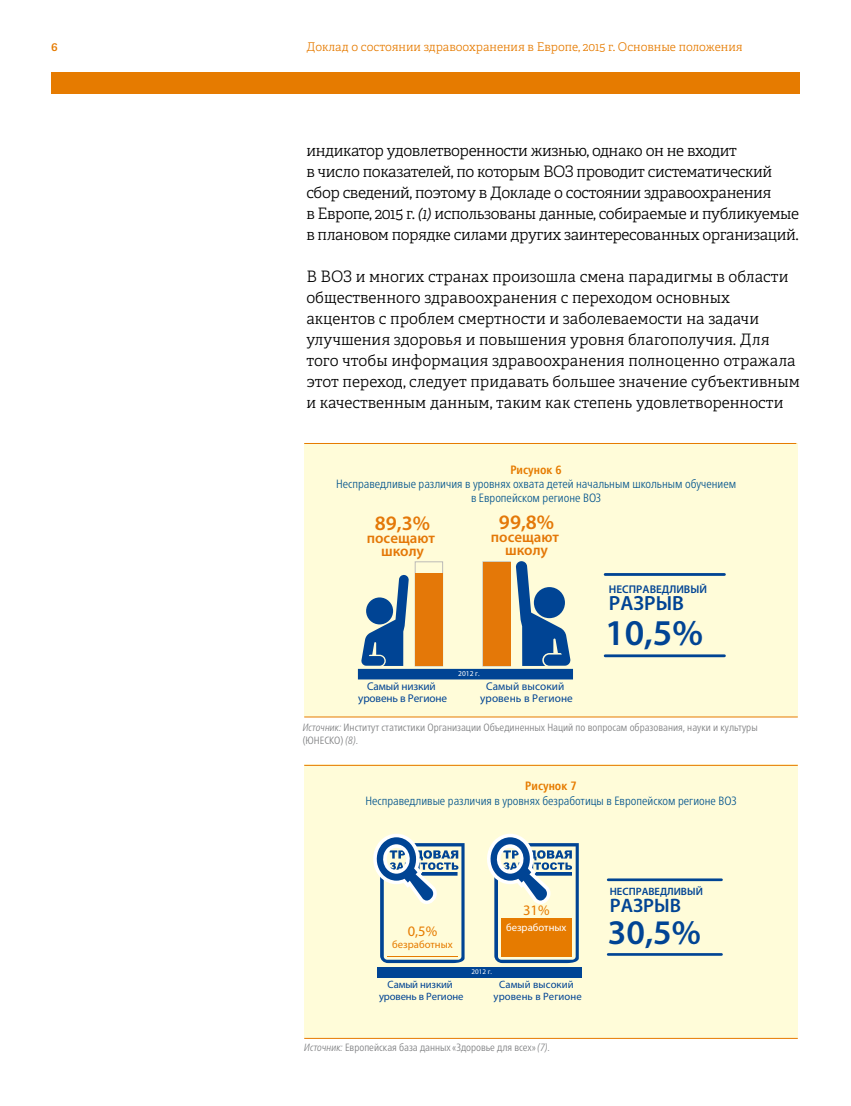
<style>
.page{position:relative;width:851px;height:1106px;background:#fff}
.page>*{position:absolute;margin:0;border:0;box-sizing:border-box;transform-origin:0 0}
.t1{font:600 36.45px "Myriad Pro";color:#004494}
.t2{font:600 34.65px "Myriad Pro";color:#004494}
.t3{font:600 20.55px "Myriad Pro";color:#e47808}
.t4{font:600 20.55px "Myriad Pro";color:#004494}
.t5{font:600 19.5px "Myriad Pro";color:#004494}
.t6{font:300 15.75px/21px "Adelle CYR";letter-spacing:-.005em;color:#000}
.t7{font:300 15.75px/21px "Adelle CYR";letter-spacing:-.025em;color:#000}
.t8{font:600 15px/13px "Myriad Pro";color:#e47808;text-align:center}
.t9{font:14.55px "Myriad Pro";color:#e67b00}
.t10{font:14.25px "Myriad Pro";letter-spacing:.005em;color:#004494}
.t11{font:300 condensed 12px/14.2px "Frutiger Neue LTW1 G";color:#00538d;text-align:center}
.t12{font:300 12px "Adelle CYR";color:#e67b00}
.t13{font:700 condensed 12px "Frutiger LTCYR";color:#e67b00}
.t14{font:600 12px "Adelle CYR";color:#e67b00}
.t15{font:11.25px/12.1px "Myriad Pro";letter-spacing:.01em;color:#004494;text-align:center}
.t16{font:11.25px/12.1px "Myriad Pro";letter-spacing:-.015em;color:#004494;text-align:center}
.t17{font:600 11.25px "Myriad Pro";color:#004494}
.t18{font:10.65px/11.6px "Myriad Pro";letter-spacing:.01em;color:#004494;text-align:center}
.t19{font:10.65px/11.6px "Myriad Pro";letter-spacing:-.015em;color:#004494;text-align:center}
.t20{font:600 10.65px "Myriad Pro";color:#004494}
.t21{font:10.65px "Myriad Pro";color:#fff}
.t22{font:10.65px "Myriad Pro";color:#e67b00}
.t23{font:300 condensed 10.5px/13.5px "Frutiger Neue LTW1 G";color:#797a7c}
.t24{font:7.5px "Myriad Pro";color:#fff}
.t25{font:7.05px "Myriad Pro";color:#fff}
.s1{font-style:italic}
</style>
<div class="page">
<div style="left:51px;top:72px;width:748px;height:21px;background:#e67b00"></div>
<div style="left:304px;top:443px;width:493px;height:273px;background:#fffcd9"></div>
<svg style="left:361px;top:561px;width:210px;height:106px"></svg>
<div style="left:358px;top:669px;width:215px;height:10px;background:#004494"></div>
<div style="left:415px;top:573px;width:27px;height:93px;background:#e47808"></div>
<hr style="left:605px;top:573px;width:119px;height:3px;background:#004494">
<hr style="left:605px;top:654px;width:119px;height:3px;background:#004494">
<hr style="left:304px;top:443px;width:492px;height:1px;background:#e67b00">
<hr style="left:304px;top:716px;width:493px;height:1px;background:#e67b00">
<div style="left:304px;top:764px;width:493px;height:273px;background:#fffcd9"></div>
<div style="left:377px;top:967px;width:204px;height:10px;background:#004494"></div>
<svg style="left:487px;top:834px;width:92px;height:129px"></svg>
<svg style="left:373px;top:834px;width:92px;height:129px"></svg>
<hr style="left:608px;top:878px;width:113px;height:3px;background:#004494">
<hr style="left:608px;top:953px;width:113px;height:2px;background:#004494">
<hr style="left:304px;top:765px;width:493px;height:1px;background:#e67b00">
<hr style="left:304px;top:1038px;width:493px;height:1px;background:#e67b00">
<p class="t14" style="left:51px;top:38px;width:8px">6</p>
<p class="t12" style="left:306px;top:38px;width:437px">Доклад о состоянии здравоохранения в Европе, 2015 г. Основные положения</p>
<p class="t7" style="left:306px;top:139px;width:494px">индикатор удовлетворенности жизнью, однако он не входит<br>в число показателей, по которым ВОЗ проводит систематический сбор сведений, поэтому в Докладе о состоянии здравоохранения<br>в Европе, 2015 г. <span class="s1">(1)</span> использованы данные, собираемые и публикуемые в плановом порядке силами других заинтересованных организаций.</p>
<p class="t6" style="left:306px;top:265px;width:495px">В ВОЗ и многих странах произошла смена парадигмы в области общественного здравоохранения с переходом основных акцентов с проблем смертности и заболеваемости на задачи улучшения здоровья и повышения уровня благополучия. Для того чтобы информация здравоохранения полноценно отражала этот переход, следует придавать большее значение субъективным и качественным данным, таким как степень удовлетворенности</p>
<p class="t13" style="left:510px;top:463px;width:53px">Рисунок 6</p>
<p class="t11" style="left:336px;top:476px;width:401px">Несправедливые различия в уровнях охвата детей начальным школьным обучением в Европейском регионе ВОЗ</p>
<h3 class="t3" style="left:375px;top:509px;width:57px">89,3%</h3>
<h3 class="t3" style="left:499px;top:509px;width:57px">99,8%</h3>
<p class="t8" style="left:367px;top:530px;width:70px">посещают школу</p>
<p class="t8" style="left:491px;top:530px;width:70px">посещают школу</p>
<p class="t16" style="left:358px;top:680px;width:90px">Самый низкий уровень в Регионе</p>
<p class="t24" style="left:458px;top:669px;width:23px">2012 г.</p>
<p class="t15" style="left:480px;top:680px;width:94px">Самый высокий уровень в Регионе</p>
<p class="t17" style="left:609px;top:581px;width:99px">НЕСПРАВЕДЛИВЫЙ</p>
<h3 class="t4" style="left:609px;top:590px;width:77px">РАЗРЫВ</h3>
<h1 class="t1" style="left:605px;top:609px;width:99px">10,5%</h1>
<p class="t23" style="left:303px;top:720px;width:456px"><span class="s1">Источник:</span> Институт статистики Организации Объединенных Наций по вопросам образования, науки и культуры (ЮНЕСКО) <span class="s1">(8)</span>.</p>
<p class="t13" style="left:525px;top:779px;width:53px">Рисунок 7</p>
<p class="t11" style="left:365px;top:793px;width:373px">Несправедливые различия в уровнях безработицы в Европейском регионе ВОЗ</p>
<p class="t10" style="left:370px;top:786px;width:264px">безработицы в Европейском регионе ВОЗ</p>
<p class="t9" style="left:408px;top:921px;width:31px">0,5%</p>
<p class="t22" style="left:392px;top:938px;width:62px">безработных</p>
<p class="t19" style="left:379px;top:978px;width:86px">Самый низкий уровень в Регионе</p>
<p class="t9" style="left:523px;top:900px;width:28px">31%</p>
<p class="t25" style="left:471px;top:967px;width:22px">2012 г.</p>
<p class="t21" style="left:506px;top:920px;width:62px">безработных</p>
<p class="t18" style="left:493px;top:978px;width:90px">Самый высокий уровень в Регионе</p>
<p class="t23" style="left:304px;top:1040px;width:247px"><span class="s1">Источник:</span> Европейская база данных «Здоровье для всех» <span class="s1">(7)</span>.</p>
<p class="t20" style="left:609px;top:884px;width:95px">НЕСПРАВЕДЛИВЫЙ</p>
<p class="t5" style="left:609px;top:893px;width:73px">РАЗРЫВ</p>
<h2 class="t2" style="left:608px;top:910px;width:94px">30,5%</h2>
</div>
